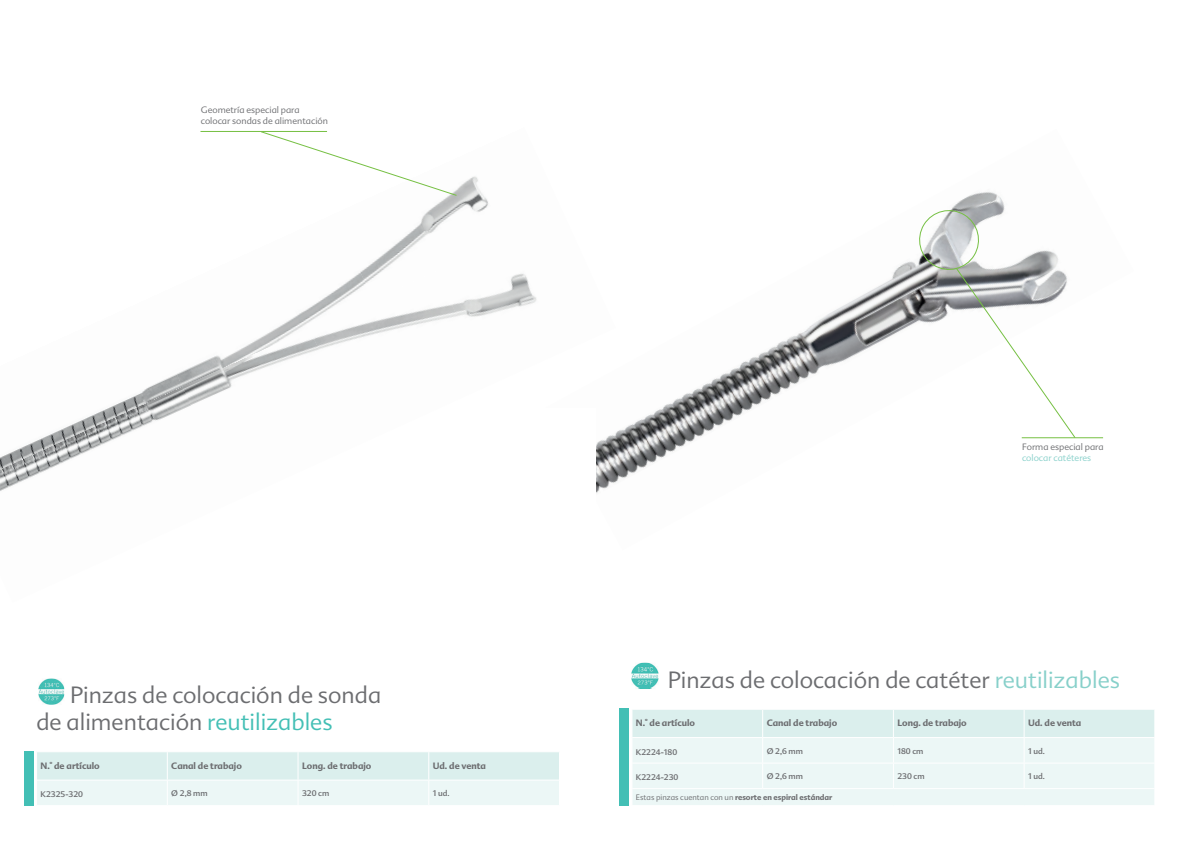
<style>
.page{position:relative;width:1191px;height:842px;background:#fff}
.page>*{position:absolute;margin:0;border:0;box-sizing:border-box;transform-origin:0 0}
.t1{font:300 23px/27.6px "Advert";color:#6c6d70}
.t2{font:700 9px "Advert";color:#6c6d70}
.t3{font:300 9px/10.8px "Advert";color:#6c6d70}
.t4{font:300 9px "Advert";color:#87d0ca}
.t5{font:8px "Advert";color:#6c6d70}
.t6{font:700 7.7px "Advert";color:#6c6d70}
.s1{color:#43bfb5}
.s2{color:#87d0ca}
.s3{font-weight:300}
</style>
<div class="page">
<img style="left:489px;top:300px;width:47px;height:14px">
<img style="left:373px;top:176px;width:164px;height:124px">
<img style="left:373px;top:271px;width:116px;height:64px">
<img style="left:275px;top:262px;width:98px;height:75px">
<img style="left:183px;top:329px;width:179px;height:57px">
<img style="left:183px;top:386px;width:48px;height:23px">
<img style="left:30px;top:371px;width:153px;height:73px">
<img style="left:0;top:444px;width:103px;height:47px">
<img style="left:0;top:444px;width:24px;height:26px">
<img style="left:596px;top:192px;width:508px;height:301px">
<img style="left:38px;top:678px;width:26px;height:27px">
<svg style="left:38px;top:702px;width:26px;height:1px"></svg>
<img style="left:632px;top:662px;width:26px;height:27px">
<img style="left:632px;top:670px;width:26px;height:18px">
<div style="left:24px;top:751px;width:10px;height:55px;background:#43bfb5"></div>
<div style="left:619px;top:709px;width:10px;height:97px;background:#43bfb5"></div>
<svg style="left:37px;top:752px;width:522px;height:53px;background:#e3f2f1"></svg>
<hr style="left:37px;top:780px;width:130px;height:1px;background:#fff">
<hr style="left:167px;top:780px;width:131px;height:1px;background:#fff">
<hr style="left:298px;top:780px;width:131px;height:1px;background:#fff">
<hr style="left:429px;top:780px;width:130px;height:1px;background:#fff">
<svg style="left:632px;top:710px;width:523px;height:95px;background:#e7f4f3"></svg>
<hr style="left:632px;top:737px;width:130px;height:1px;background:#fff">
<hr style="left:762px;top:737px;width:131px;height:1px;background:#fff">
<hr style="left:893px;top:737px;width:131px;height:1px;background:#fff">
<hr style="left:1024px;top:737px;width:130px;height:1px;background:#fff">
<hr style="left:632px;top:763px;width:130px;height:1px;background:#fff">
<hr style="left:762px;top:763px;width:131px;height:1px;background:#fff">
<hr style="left:893px;top:763px;width:131px;height:1px;background:#fff">
<hr style="left:1024px;top:763px;width:130px;height:1px;background:#fff">
<hr style="left:632px;top:788px;width:130px;height:1px;background:#fff">
<hr style="left:762px;top:788px;width:131px;height:1px;background:#fff">
<hr style="left:893px;top:788px;width:131px;height:1px;background:#fff">
<hr style="left:1024px;top:788px;width:130px;height:1px;background:#fff">
<hr style="left:200px;top:131px;width:127px;height:1px;background:#76c043">
<hr style="left:1021px;top:437px;width:82px;height:1px;background:#76c043">
<svg style="left:261px;top:132px;width:197px;height:65px"></svg>
<svg style="left:914px;top:205px;width:162px;height:234px"></svg>
<p class="t3" style="left:201px;top:105px;width:129px">Geometría especial para colocar sondas de alimentación</p>
<h1 class="t1" style="left:36px;top:681px;width:346px;text-indent:34px">Pinzas de colocación de sonda de alimentación <span class="s1">reutilizables</span></h1>
<p class="t2" style="left:41px;top:760px;width:61px">N.° de artículo</p>
<p class="t2" style="left:171px;top:760px;width:72px">Canal de trabajo</p>
<p class="t2" style="left:302px;top:760px;width:71px">Long. de trabajo</p>
<p class="t2" style="left:433px;top:760px;width:55px">Ud. de venta</p>
<p class="t5" style="left:41px;top:789px;width:44px">K2325-320</p>
<p class="t5" style="left:171px;top:788px;width:38px">Ø 2,8 mm</p>
<p class="t5" style="left:302px;top:788px;width:29px">320 cm</p>
<p class="t5" style="left:433px;top:788px;width:18px">1 ud.</p>
<p class="t3" style="left:1022px;top:441px;width:83px">Forma especial para</p>
<p class="t4" style="left:1022px;top:452px;width:71px">colocar catéteres</p>
<h1 class="t1" style="left:668px;top:666px;width:454px">Pinzas de colocación de catéter <span class="s2">reutilizables</span></h1>
<p class="t2" style="left:636px;top:718px;width:61px">N.° de artículo</p>
<p class="t2" style="left:766px;top:718px;width:72px">Canal de trabajo</p>
<p class="t2" style="left:897px;top:718px;width:71px">Long. de trabajo</p>
<p class="t2" style="left:1028px;top:718px;width:55px">Ud. de venta</p>
<p class="t5" style="left:636px;top:747px;width:43px">K2224-180</p>
<p class="t5" style="left:766px;top:746px;width:38px">Ø 2,6 mm</p>
<p class="t5" style="left:897px;top:746px;width:28px">180 cm</p>
<p class="t5" style="left:1028px;top:746px;width:18px">1 ud.</p>
<p class="t5" style="left:636px;top:772px;width:44px">K2224-230</p>
<p class="t5" style="left:766px;top:771px;width:38px">Ø 2,6 mm</p>
<p class="t5" style="left:897px;top:771px;width:29px">230 cm</p>
<p class="t5" style="left:1028px;top:771px;width:18px">1 ud.</p>
<p class="t6" style="left:636px;top:793px;width:198px"><span class="s3">Estas pinzas cuentan con un</span> resorte en espiral estándar</p>
</div>
